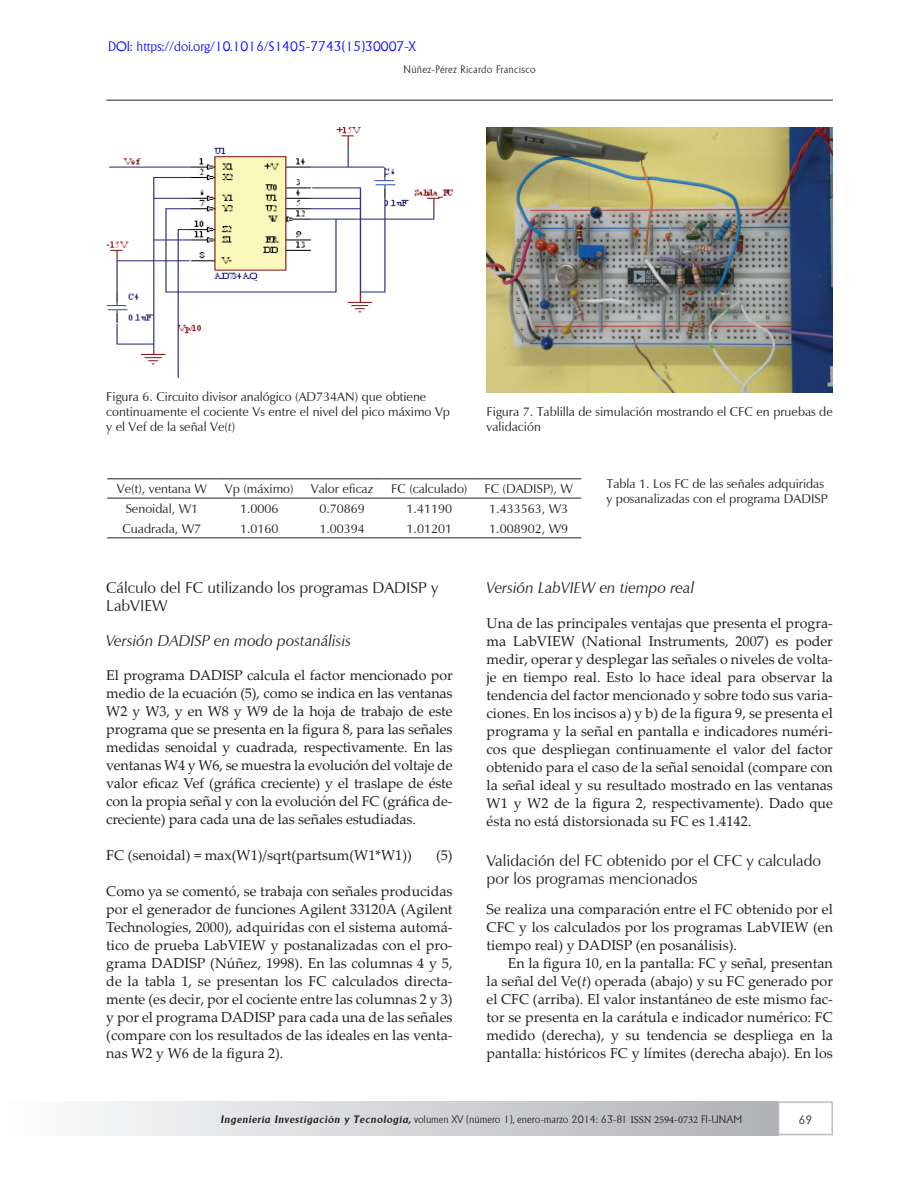
<style>
.page{position:relative;width:918px;height:1188px;background:#fff}
.page>*{position:absolute;margin:0;border:0;box-sizing:border-box;transform-origin:0 0}
.t1{font:15.75px/18px "Zapf Humanist 601 BT";color:#231f20}
.t2{font:italic 15.75px "Zapf Humanist 601 BT";color:#231f20}
.t3{font:14.25px/18px "Palatino Linotype";color:#231f20;text-align:justify}
.t4{font:300 13.5px "Adelon";color:#00f}
.t5{font:12.75px/15px "Zapf Humanist 601 BT";color:#231f20}
.t6{font:300 12px "Adelon";color:#231f20}
.t7{font:300 10.5px "Adelon";color:#231f20}
.t8{font:300 10.5px "Adelon";letter-spacing:.025em;color:#231f20}
.s1{font-style:italic}
.s2{font-weight:600;font-style:italic}
.s3{font-family:"Minion Pro";font-weight:400}
</style>
<div class="page">
<div style="left:0;top:1101px;width:778px;height:34px;background:linear-gradient(to right,#fefefe,#b0b2b5)"></div>
<div style="left:778px;top:1101px;width:55px;height:34px;border:2px solid #bcbdc0"></div>
<hr style="left:0;top:1101px;width:2px;height:34px;background:#fefefe">
<hr style="left:106px;top:100px;width:727px;height:1px;background:#231f20">
<img style="left:487px;top:128px;width:346px;height:264px">
<img style="left:106px;top:128px;width:347px;height:250px">
<hr style="left:107px;top:479px;width:110px;height:1px;background:#231f20">
<hr style="left:217px;top:479px;width:85px;height:1px;background:#231f20">
<hr style="left:302px;top:479px;width:81px;height:1px;background:#231f20">
<hr style="left:383px;top:479px;width:93px;height:1px;background:#231f20">
<hr style="left:476px;top:479px;width:105px;height:1px;background:#231f20">
<hr style="left:107px;top:498px;width:110px;height:1px;background:#231f20">
<hr style="left:217px;top:498px;width:85px;height:1px;background:#231f20">
<hr style="left:302px;top:498px;width:81px;height:1px;background:#231f20">
<hr style="left:383px;top:498px;width:93px;height:1px;background:#231f20">
<hr style="left:476px;top:498px;width:105px;height:1px;background:#231f20">
<hr style="left:107px;top:538px;width:110px;height:1px;background:#231f20">
<hr style="left:217px;top:538px;width:85px;height:1px;background:#231f20">
<hr style="left:302px;top:538px;width:81px;height:1px;background:#231f20">
<hr style="left:383px;top:538px;width:93px;height:1px;background:#231f20">
<hr style="left:476px;top:538px;width:105px;height:1px;background:#231f20">
<p class="t4" style="left:108px;top:38px;width:310px">DOI: https://doi.org/10.1016/S1405-7743(15)30007-X</p>
<p class="t8" style="left:404px;top:63px;width:134px">Núñez-Pérez Ricardo Francisco</p>
<p class="t5" style="left:106px;top:389px;width:345px">Figura 6. Circuito divisor analógico (AD734AN) que obtiene continuamente el cociente Vs entre el nivel del pico máximo Vp y el Vef de la señal Ve(<span class="s1">t</span>)</p>
<p class="t5" style="left:487px;top:404px;width:348px">Figura 7. Tablilla de simulación mostrando el CFC en pruebas de validación</p>
<p class="t5" style="left:117px;top:481px;width:92px">Ve(t), ventana W</p>
<p class="t5" style="left:225px;top:481px;width:70px">Vp (máximo)</p>
<p class="t5" style="left:311px;top:481px;width:64px">Valor eficaz</p>
<p class="t5" style="left:391px;top:481px;width:78px">FC (calculado)</p>
<p class="t5" style="left:484px;top:481px;width:90px">FC (DADISP), W</p>
<p class="t5" style="left:126px;top:501px;width:74px">Senoidal, W1</p>
<p class="t5" style="left:240px;top:501px;width:40px">1.0006</p>
<p class="t5" style="left:319px;top:501px;width:47px">0.70869</p>
<p class="t5" style="left:407px;top:501px;width:47px">1.41190</p>
<p class="t5" style="left:489px;top:501px;width:80px">1.433563, W3</p>
<p class="t5" style="left:123px;top:521px;width:80px">Cuadrada, W7</p>
<p class="t5" style="left:240px;top:521px;width:40px">1.0160</p>
<p class="t5" style="left:319px;top:521px;width:47px">1.00394</p>
<p class="t5" style="left:407px;top:521px;width:47px">1.01201</p>
<p class="t5" style="left:489px;top:521px;width:80px">1.008902, W9</p>
<p class="t5" style="left:606px;top:476px;width:223px">Tabla 1. Los FC de las señales adquiridas y posanalizadas con el programa DADISP</p>
<p class="t1" style="left:106px;top:579px;width:334px">Cálculo del FC utilizando los programas DADISP y<br>LabVIEW</p>
<p class="t2" style="left:106px;top:631px;width:246px">Versión DADISP en modo postanálisis</p>
<p class="t3" style="left:106px;top:666px;width:348px">El programa DADISP calcula el factor mencionado por medio de la ecuación (5), como se indica en las ventanas W2 y W3, y en W8 y W9 de la hoja de trabajo de este programa que se presenta en la figura 8, para las señales medidas senoidal y cuadrada, respectivamente. En las ventanas W4 y W6, se muestra la evolución del voltaje de valor eficaz Vef (gráfica creciente) y el traslape de éste con la propia señal y con la evolución del FC (gráfica de&shy;creciente) para cada una de las señales estudiadas.</p>
<p class="t3" style="left:106px;top:846px;width:307px">FC (senoidal) = max(W1)/sqrt(partsum(W1*W1))</p>
<p class="t3" style="left:436px;top:846px;width:18px">(5)</p>
<p class="t3" style="left:106px;top:882px;width:348px">Como ya se comentó, se trabaja con señales producidas por el generador de funciones Agilent 33120A (Agilent Technologies, 2000), adquiridas con el sistema automá&shy;tico de prueba LabVIEW y postanalizadas con el pro&shy;grama DADISP (Núñez, 1998). En las columnas 4 y 5, de la tabla 1, se presentan los FC calculados directa&shy;mente (es decir, por el cociente entre las columnas 2 y 3) y por el programa DADISP para cada una de las señales (compare con los resultados de las ideales en las venta&shy;nas W2 y W6 de la figura 2).</p>
<p class="t2" style="left:487px;top:578px;width:209px">Versión LabVIEW en tiempo real</p>
<p class="t3" style="left:487px;top:613px;width:348px">Una de las principales ventajas que presenta el progra&shy;ma LabVIEW (National Instruments, 2007) es poder medir, operar y desplegar las señales o niveles de volta&shy;je en tiempo real. Esto lo hace ideal para observar la tendencia del factor mencionado y sobre todo sus varia&shy;ciones. En los incisos a) y b) de la figura 9, se presenta el programa y la señal en pantalla e indicadores numéri&shy;cos que despliegan continuamente el valor del factor obtenido para el caso de la señal senoidal (compare con la señal ideal y su resultado mostrado en las ventanas W1 y W2 de la figura 2, respectivamente). Dado que ésta no está distorsionada su FC es 1.4142.</p>
<p class="t1" style="left:487px;top:852px;width:336px">Validación del FC obtenido por el CFC y calculado por los programas mencionados</p>
<p class="t3" style="left:487px;top:900px;width:348px">Se realiza una comparación entre el FC obtenido por el CFC y los calculados por los programas LabVIEW (en tiempo real) y DADISP (en posanálisis).</p>
<p class="t3" style="left:487px;top:954px;width:348px;text-indent:21px">En la figura 10, en la pantalla: FC y señal, presentan la señal del Ve(<span class="s1">t</span>) operada (abajo) y su FC generado por el CFC (arriba). El valor instantáneo de este mismo fac&shy;tor se presenta en la carátula e indicador numérico: FC medido (derecha), y su tendencia se despliega en la pantalla: históricos FC y límites (derecha abajo). En los</p>
<p class="t7" style="left:221px;top:1113px;width:523px"><span class="s2">Ingeniería Investigación y Tecnología,</span> volumen XV (número 1), enero-marzo 2014: 63-81 <span class="s3">ISSN 2594-0732</span> FI-UNAM</p>
<p class="t6" style="left:798px;top:1113px;width:15px">69</p>
</div>
